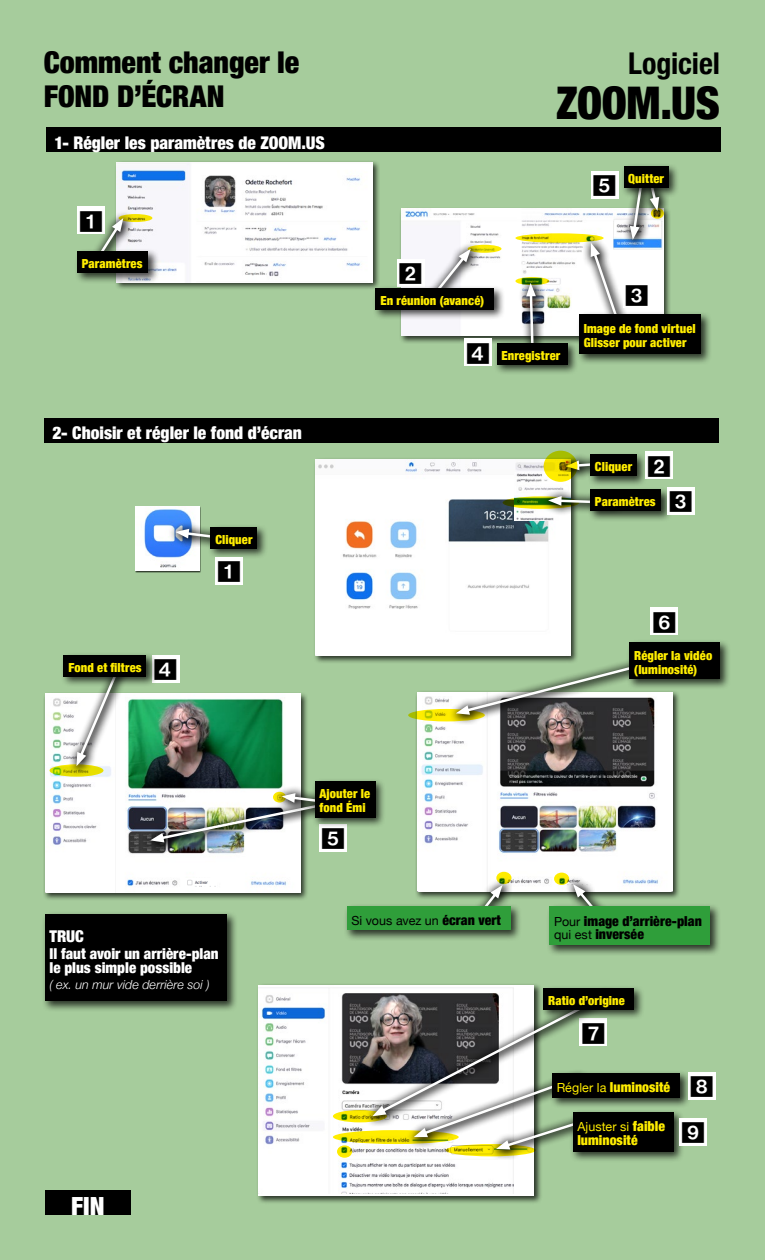
<style>
.page{position:relative;width:765px;height:1260px;background:#a6cc9c}
.page>*{position:absolute;margin:0;border:0;box-sizing:border-box;transform-origin:0 0}
.t1{font:900 condensed 45px "Helvetica Neue";letter-spacing:-.01em;color:#000}
.t2{font:900 condensed 30px/33.8px "Helvetica Neue";letter-spacing:-.005em;color:#000}
.t3{font:700 condensed 30px "Helvetica Neue";letter-spacing:-.005em;color:#000}
.t4{font:900 condensed 25px "Helvetica Neue";color:#fff}
.t5{font:24px "Format Pi One SSK";color:#000}
.t6{font:900 condensed 17.5px "Helvetica Neue";color:#fff}
.t7{font:900 condensed 16.25px "Helvetica Neue";color:#fff}
.t8{font:900 condensed 15px/13.8px "Helvetica Neue";color:#fff}
.t9{font:900 condensed 13.75px "Helvetica Neue";letter-spacing:.005em;color:#000}
.t10{font:900 condensed 13.75px "Helvetica Neue";letter-spacing:.005em;color:#ffed00}
.t11{font:900 condensed 12.5px/13.8px "Helvetica Neue";letter-spacing:.01em;color:#ffed00}
.t12{font:italic 300 12.5px "Helvetica Neue";letter-spacing:.005em;color:#fff}
.t13{font:12.5px "Helvetica Neue";letter-spacing:.005em;color:#000}
.t14{font:12.5px "Helvetica Neue";letter-spacing:.01em;color:#ffed00}
.s1{font-family:"Format Pi One SSK";font-weight:400;font-stretch:normal;font-size:24px;color:#000}
.s2{font-weight:900;font-stretch:condensed;font-size:13.75px}
.s3{font-weight:400;font-stretch:normal;font-size:12.5px}
</style>
<div class="page">
<div style="left:46px;top:127px;width:675px;height:25px;background:#000"></div>
<div style="left:44px;top:418px;width:675px;height:25px;background:#000"></div>
<div style="left:320px;top:824px;width:27px;height:28px;background:#fff"></div>
<div style="left:77px;top:206px;width:28px;height:28px;background:#fff"></div>
<div style="left:45px;top:1191px;width:86px;height:24px;background:#000"></div>
<div style="left:114px;top:160px;width:266px;height:130px;background:#000;opacity:.75"></div>
<img style="left:117px;top:162px;width:255px;height:120px">
<div style="left:399px;top:207px;width:272px;height:137px;background:#000;opacity:.75"></div>
<img style="left:401px;top:209px;width:179px;height:127px">
<svg style="left:119px;top:214px;width:33px;height:8px"></svg>
<svg style="left:96px;top:208px;width:39px;height:40px"></svg>
<div style="left:74px;top:248px;width:85px;height:36px;background:#000;opacity:.75"></div>
<div style="left:77px;top:252px;width:71px;height:21px;background:#000"></div>
<div style="left:397px;top:259px;width:27px;height:28px;background:#fff"></div>
<svg style="left:468px;top:245px;width:34px;height:8px"></svg>
<svg style="left:515px;top:233px;width:89px;height:10px"></svg>
<svg style="left:419px;top:239px;width:64px;height:46px;background:#e4e3df"></svg>
<div style="left:373px;top:285px;width:132px;height:36px;background:#000;opacity:.75"></div>
<div style="left:376px;top:289px;width:118px;height:21px;background:#000"></div>
<div style="left:576px;top:311px;width:136px;height:54px;background:#000;opacity:.75"></div>
<div style="left:579px;top:315px;width:122px;height:39px;background:#000"></div>
<svg style="left:515px;top:273px;width:33px;height:67px;background:#adb3a6"></svg>
<div style="left:494px;top:340px;width:85px;height:36px;background:#000;opacity:.75"></div>
<div style="left:497px;top:343px;width:71px;height:21px;background:#000"></div>
<div style="left:464px;top:338px;width:28px;height:28px;background:#fff"></div>
<svg style="left:580px;top:171px;width:90px;height:144px;background:#d1d9d3"></svg>
<div style="left:620px;top:163px;width:60px;height:36px;background:#000;opacity:.75"></div>
<div style="left:624px;top:166px;width:45px;height:21px;background:#000"></div>
<div style="left:591px;top:171px;width:27px;height:28px;background:#fff"></div>
<div style="left:135px;top:506px;width:66px;height:67px;background:#000;opacity:.75"></div>
<img style="left:135px;top:506px;width:64px;height:65px">
<svg style="left:165px;top:517px;width:43px;height:35px;background:#87a9ce"></svg>
<div style="left:208px;top:524px;width:60px;height:36px;background:#000;opacity:.75"></div>
<div style="left:211px;top:527px;width:46px;height:22px;background:#000"></div>
<div style="left:313px;top:457px;width:266px;height:207px;background:#000;opacity:.75"></div>
<img style="left:316px;top:459px;width:255px;height:197px">
<div style="left:587px;top:451px;width:61px;height:36px;background:#000;opacity:.75"></div>
<div style="left:590px;top:455px;width:47px;height:21px;background:#000"></div>
<div style="left:215px;top:557px;width:28px;height:28px;background:#fff"></div>
<div style="left:645px;top:451px;width:28px;height:28px;background:#fff"></div>
<img style="left:514px;top:472px;width:56px;height:49px">
<svg style="left:503px;top:496px;width:76px;height:13px"></svg>
<svg style="left:538px;top:450px;width:88px;height:67px"></svg>
<div style="left:587px;top:487px;width:85px;height:35px;background:#000;opacity:.75"></div>
<div style="left:590px;top:490px;width:71px;height:21px;background:#000"></div>
<div style="left:667px;top:487px;width:28px;height:28px;background:#fff"></div>
<div style="left:43px;top:692px;width:265px;height:209px;background:#000;opacity:.75"></div>
<img style="left:45px;top:694px;width:255px;height:199px">
<svg style="left:50px;top:764px;width:54px;height:13px"></svg>
<div style="left:61px;top:652px;width:96px;height:36px;background:#a0c597"></div>
<img style="left:62px;top:654px;width:284px;height:199px">
<div style="left:312px;top:778px;width:74px;height:50px;background:#000;opacity:.75"></div>
<div style="left:315px;top:781px;width:60px;height:36px;background:#000"></div>
<img style="left:186px;top:879px;width:30px;height:11px">
<div style="left:415px;top:690px;width:265px;height:210px;background:#000;opacity:.75"></div>
<img style="left:417px;top:693px;width:255px;height:198px">
<div style="left:651px;top:608px;width:27px;height:27px;background:#fff"></div>
<svg style="left:408px;top:709px;width:77px;height:12px"></svg>
<svg style="left:444px;top:654px;width:208px;height:72px"></svg>
<div style="left:627px;top:639px;width:104px;height:51px;background:#000;opacity:.75"></div>
<div style="left:630px;top:642px;width:90px;height:37px;background:#000"></div>
<div style="left:256px;top:983px;width:286px;height:221px;background:#000;opacity:.75"></div>
<div style="left:258px;top:985px;width:276px;height:211px;background:#fff"></div>
<img style="left:261px;top:993px;width:253px;height:201px">
<img style="left:340px;top:1086px;width:18px;height:73px">
<svg style="left:333px;top:1110px;width:54px;height:12px"></svg>
<svg style="left:333px;top:1130px;width:126px;height:14px"></svg>
<svg style="left:337px;top:1145px;width:15px;height:13px"></svg>
<div style="left:541px;top:985px;width:104px;height:36px;background:#000;opacity:.75"></div>
<div style="left:544px;top:988px;width:90px;height:22px;background:#000"></div>
<div style="left:549px;top:1070px;width:142px;height:39px;background:#000;opacity:.75"></div>
<div style="left:552px;top:1073px;width:128px;height:25px;background:#000"></div>
<div style="left:688px;top:1072px;width:27px;height:28px;background:#fff"></div>
<svg style="left:358px;top:983px;width:263px;height:178px"></svg>
<div style="left:570px;top:1109px;width:115px;height:54px;background:#000;opacity:.75"></div>
<div style="left:573px;top:1112px;width:101px;height:40px;background:#000"></div>
<div style="left:680px;top:1118px;width:27px;height:28px;background:#fff"></div>
<div style="left:496px;top:872px;width:16px;height:12px;background:#ffed00;border-radius:50%"></div>
<svg style="left:466px;top:875px;width:48px;height:28px"></svg>
<div style="left:344px;top:903px;width:178px;height:38px;background:#000;opacity:.75"></div>
<div style="left:347px;top:906px;width:164px;height:24px;background:#2f9e3a"></div>
<svg style="left:563px;top:873px;width:49px;height:30px"></svg>
<div style="left:546px;top:903px;width:175px;height:53px;background:#000;opacity:.75"></div>
<div style="left:550px;top:906px;width:160px;height:39px;background:#2f9e3a"></div>
<svg style="left:554px;top:873px;width:15px;height:12px"></svg>
<div style="left:42px;top:911px;width:196px;height:101px;background:#000;opacity:.75"></div>
<div style="left:45px;top:914px;width:182px;height:87px;background:#000"></div>
<h2 class="t2" style="left:44px;top:44px;width:257px">Comment changer le<br>FOND D’ÉCRAN</h2>
<h3 class="t6" style="left:54px;top:128px;width:272px">1- Régler les paramètres de ZOOM.US</h3>
<h3 class="t5" style="left:79px;top:210px;width:25px">1</h3>
<p class="t11" style="left:82px;top:256px;width:62px">Paramètres</p>
<h3 class="t5" style="left:399px;top:263px;width:25px">2</h3>
<p class="t11" style="left:380px;top:293px;width:105px">En réunion (avancé)</p>
<h3 class="t5" style="left:466px;top:343px;width:25px">4</h3>
<h2 class="t3" style="left:628px;top:38px;width:93px">Logiciel</h2>
<h1 class="t1" style="left:556px;top:66px;width:165px">ZOOM.US</h1>
<h3 class="t5" style="left:593px;top:175px;width:25px">5</h3>
<p class="t11" style="left:628px;top:171px;width:37px">Quitter</p>
<p class="t11" style="left:501px;top:348px;width:60px">Enregistrer</p>
<h3 class="t5" style="left:625px;top:285px;width:25px">3</h3>
<p class="t11" style="left:584px;top:321px;width:113px">Image de fond virtuel<br>Glisser pour activer</p>
<h3 class="t6" style="left:53px;top:418px;width:251px">2- Choisir et régler le fond d’écran</h3>
<p class="t11" style="left:215px;top:532px;width:39px">Cliquer</p>
<p class="t11" style="left:68px;top:660px;width:110px">Fond et filtres <span class="s1">4</span></p>
<h3 class="t5" style="left:218px;top:561px;width:25px">1</h3>
<h3 class="t5" style="left:648px;top:456px;width:25px">2</h3>
<p class="t11" style="left:595px;top:494px;width:99px">Paramètres <span class="s1">3</span></p>
<p class="t11" style="left:595px;top:459px;width:39px">Cliquer</p>
<h3 class="t5" style="left:653px;top:612px;width:25px">6</h3>
<p class="t11" style="left:634px;top:648px;width:79px">Régler la vidéo (luminosité)</p>
<p class="t11" style="left:320px;top:786px;width:52px">Ajouter le fond Émi</p>
<h3 class="t5" style="left:322px;top:828px;width:25px">5</h3>
<p class="t13" style="left:351px;top:912px;width:151px">Si vous avez un <span class="s2">écran vert</span></p>
<p class="t9" style="left:554px;top:909px;width:149px"><span class="s3">Pour</span> image d’arrière-plan</p>
<h3 class="t7" style="left:49px;top:922px;width:36px">TRUC</h3>
<p class="t9" style="left:554px;top:923px;width:91px"><span class="s3">qui est</span> inversée</p>
<p class="t8" style="left:49px;top:946px;width:171px">Il faut avoir un arrière-plan le plus simple possible</p>
<p class="t12" style="left:49px;top:975px;width:162px">( ex. un mur vide derrière soi )</p>
<p class="t11" style="left:548px;top:993px;width:78px">Ratio d’origine</p>
<h3 class="t5" style="left:582px;top:1023px;width:25px">7</h3>
<h3 class="t4" style="left:71px;top:1186px;width:35px">FIN</h3>
<p class="t10" style="left:557px;top:1076px;width:158px"><span class="s3">Régler la</span> luminosité <span class="s1">8</span></p>
<p class="t14" style="left:577px;top:1117px;width:89px">Ajuster si <span class="s2">faible</span></p>
<p class="t10" style="left:577px;top:1128px;width:62px">luminosité</p>
<h3 class="t5" style="left:682px;top:1122px;width:25px">9</h3>
</div>
